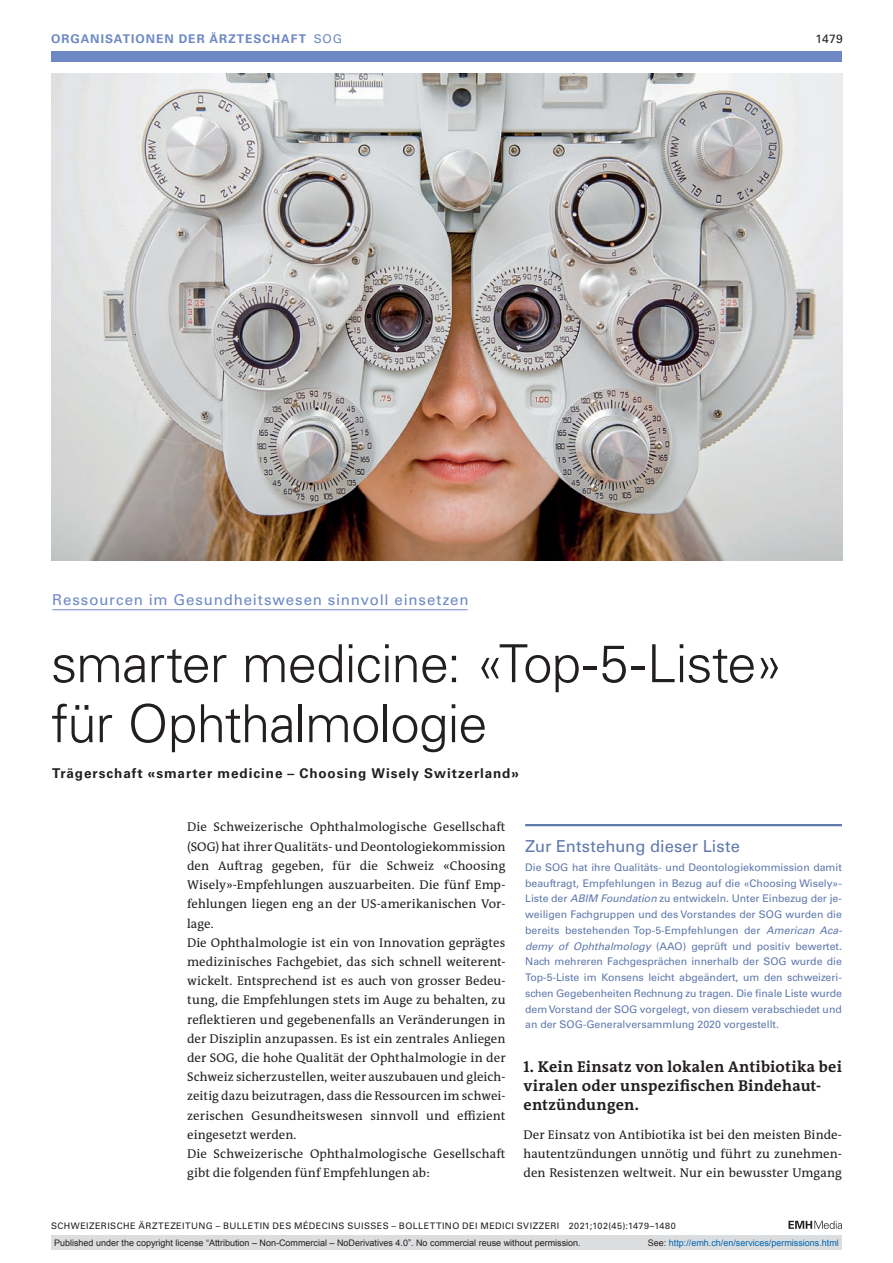
<style>
.page{position:relative;width:893px;height:1263px;background:#fff}
.page>*{position:absolute;margin:0;border:0;box-sizing:border-box;transform-origin:0 0}
.article-title{font:300 52.5px/60px "Univers LT Std";letter-spacing:-.02em;color:#231f20}
.boxed-title-line{font:16.5px "Univers LT Std";letter-spacing:.005em;color:#5f78ad}
.section-h1{font:700 15.75px/19.2px "The Antiqua B W7";letter-spacing:.015em;color:#231f20}
.pre-heading{font:15px "Univers LT Std";letter-spacing:.06em;color:#6d88c5}
.author-notes{font:700 13.5px "Univers LT Std";letter-spacing:.065em;color:#231f20}
.section-pn{font:12.75px/19.2px "The Antiqua B W5 Plain";letter-spacing:.005em;color:#231f20;text-align:justify}
.ressort{font:700 12px "Univers LT Std";letter-spacing:.085em;color:#6d88c5}
.ressort-2{font:12px "Univers LT Std";color:#231f20}
.boxed-text{font:10.5px/15.8px "Univers LT Std";color:#5f78ad;text-align:justify}
.t1{font:9px "Arial";color:#231f20}
.fusszeile{font:9px "Univers LT Std";letter-spacing:.05em;color:#231f20}
.t2{font:9px "Arial";color:#0066b3}
.s1{font-weight:400}
.s2{font-style:italic}
.s3{color:#231f20}
</style>
<div class="page">
<svg style="left:788px;top:1221px;width:54px;height:8px"></svg>
<div style="left:51px;top:51px;width:791px;height:11px;background:#6d88c5"></div>
<hr style="left:52px;top:609px;width:416px;height:1px;background:#6d88c5">
<hr style="left:525px;top:824px;width:317px;height:2px;background:#5f78ad">
<img style="left:51px;top:73px;width:791px;height:488px">
<div style="left:51px;top:1235px;width:791px;height:15px;background:#dcdddf"></div>
<p class="ressort" style="left:51px;top:31px;width:293px">ORGANISATIONEN DER ÄRZTESCHAFT <span class="s1">SOG</span></p>
<p class="ressort-2" style="left:815px;top:31px;width:29px">1479</p>
<p class="pre-heading" style="left:52px;top:591px;width:418px">Ressourcen im Gesundheitswesen sinnvoll einsetzen</p>
<p class="article-title" style="left:51px;top:634px;width:734px">smarter medicine: «Top-5-Liste» für Ophthalmologie</p>
<p class="author-notes" style="left:52px;top:766px;width:468px">Trägerschaft «smarter medicine – Choosing Wisely Switzerland»</p>
<p class="section-pn" style="left:187px;top:818px;width:320px">Die Schweizerische Ophthalmologische Gesellschaft (SOG) hat ihrer Qualitäts- und Deontologiekommission den Auftrag gegeben, für die Schweiz «Choosing Wisely»-Empfehlungen auszuarbeiten. Die fünf Emp&shy;fehlungen liegen eng an der US-amerikanischen Vor&shy;lage.</p>
<p class="section-pn" style="left:187px;top:933px;width:320px">Die Ophthalmologie ist ein von Innovation geprägtes medizinisches Fachgebiet, das sich schnell weiterent&shy;wickelt. Entsprechend ist es auch von grosser Bedeu&shy;tung, die Empfehlungen stets im Auge zu behalten, zu reflektieren und gegebenenfalls an Veränderungen in der Disziplin anzupassen. Es ist ein zentrales Anliegen der SOG, die hohe Qualität der Ophthalmologie in der Schweiz sicherzustellen, weiter auszubauen und gleich&shy;zeitig dazu beizutragen, dass die Ressourcen im schwei&shy;zerischen Gesundheitswesen sinnvoll und effizient eingesetzt werden.</p>
<p class="section-pn" style="left:187px;top:1144px;width:320px">Die Schweizerische Ophthalmologische Gesellschaft gibt die folgenden fünf Empfehlungen ab:</p>
<p class="boxed-title-line" style="left:525px;top:836px;width:216px">Zur Entstehung dieser Liste</p>
<p class="boxed-text" style="left:525px;top:859px;width:319px">Die SOG hat ihre Qualitäts- und Deontologiekommission damit beauftragt, Empfehlungen in Bezug auf die «Choosing Wisely»- Liste der <span class="s2">ABIM Foundation</span> zu entwickeln. Unter Einbezug der je&shy;weiligen Fachgruppen und des Vorstandes der SOG wurden die bereits bestehenden Top-5-Empfehlungen der <span class="s2">American Aca&shy;demy of Ophthalmology</span> (AAO) geprüft und positiv bewertet.<br>Nach mehreren Fachgesprächen innerhalb der SOG wurde die Top-5-Liste im Konsens leicht abgeändert, um den schweizeri&shy;schen Gegebenheiten Rechnung zu tragen. Die finale Liste wurde dem Vorstand der SOG vorgelegt, von diesem verabschiedet und an der SOG-Generalversammlung 2020 vorgestellt.</p>
<p class="section-h1" style="left:523px;top:1057px;width:320px">1. Kein Einsatz von lokalen Antibiotika bei viralen oder unspezifischen Bindehaut&shy;entzündungen.</p>
<p class="section-pn" style="left:523px;top:1125px;width:320px">Der Einsatz von Antibiotika ist bei den meisten Binde&shy;hautentzündungen unnötig und führt zu zunehmen&shy;den Resistenzen weltweit. Nur ein bewusster Umgang</p>
<p class="fusszeile" style="left:51px;top:1220px;width:626px">SCHWEIZERISCHE ÄRZTEZEITUNG – BULLETIN DES MÉDECINS SUISSES – BOLLETTINO DEI MEDICI SVIZZERI 2021;102(45):1479–1480</p>
<p class="t1" style="left:54px;top:1237px;width:528px">Published under the copyright license “Attribution – Non-Commercial – NoDerivatives 4.0”. No commercial reuse without permission.</p>
<p class="t2" style="left:648px;top:1237px;width:193px"><span class="s3">See:</span> http://emh.ch/en/services/permissions.html</p>
</div>
